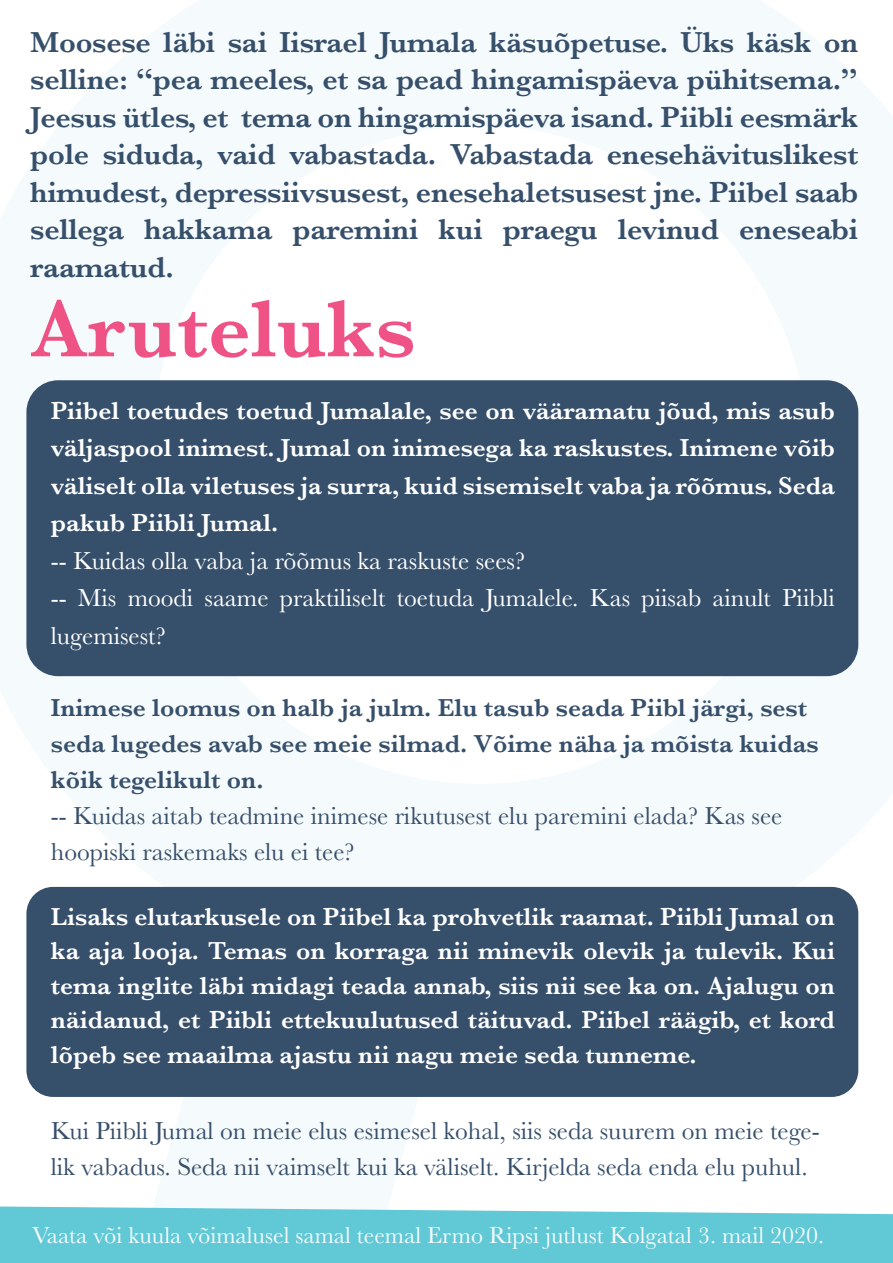
<style>
.page{position:relative;width:893px;height:1263px;background:#fff}
.page>*{position:absolute;margin:0;border:0;box-sizing:border-box;transform-origin:0 0}
.t1{font:600 83.85px "Baskerville";color:#ef5284}
.t2{font:600 30px/37.5px "Baskerville";letter-spacing:-.01em;color:#364f6b;text-align:justify}
.t3{font:600 25.5px/34.5px "Baskerville";color:#fff;text-align:justify}
.t4{font:25.5px/36px "Baskerville";color:#364f6b}
.t5{font:600 25.5px/36px "Baskerville";color:#364f6b}
.t6{font:25.5px/37.5px "Baskerville";color:#fff}
.t7{font:24px "Baskerville";color:#f5fafc}
</style>
<div class="page">
<svg style="left:0;top:1206px;width:893px;height:57px;background:#6cccd9"></svg>
<div style="left:26px;top:380px;width:832px;height:296px;background:#364f6b;border-radius:32px"></div>
<div style="left:26px;top:887px;width:832px;height:210px;background:#364f6b;border-radius:27px"></div>
<p class="t2" style="left:30px;top:23px;width:830px">Moosese läbi sai Iisrael Jumala käsuõpetuse. Üks käsk on selline: “pea meeles, et sa pead hingamispäeva pühitsema.” Jeesus ütles, et tema on hingamispäeva isand. Piibli eesmärk pole siduda, vaid vabastada. Vabastada enesehävituslikest himudest, depressiivsusest, enesehaletsusest jne. Piibel saab sellega hakkama paremini kui praegu levinud eneseabi raamatud.</p>
<h1 class="t1" style="left:30px;top:270px;width:387px">Aruteluks</h1>
<p class="t3" style="left:51px;top:391px;width:786px;line-height:37.5px">Piibel toetudes toetud Jumalale, see on vääramatu jõud, mis asub väljaspool inimest. Jumal on inimesega ka raskustes. Inimene võib väliselt olla viletuses ja surra, kuid sisemiselt vaba ja rõõmus. Seda pakub Piibli Jumal.</p>
<p class="t6" style="left:51px;top:542px;width:786px">-- Kuidas olla vaba ja rõõmus ka raskuste sees?<br>-- Mis moodi saame praktiliselt toetuda Jumalele. Kas piisab ainult Piibli lugemisest?</p>
<p class="t5" style="left:51px;top:689px;width:769px">Inimese loomus on halb ja julm. Elu tasub seada Piibl järgi, sest seda lugedes avab see meie silmad. Võime näha ja mõista kuidas kõik tegelikult on.</p>
<p class="t4" style="left:51px;top:798px;width:733px">-- Kuidas aitab teadmine inimese rikutusest elu paremini elada? Kas see hoopiski raskemaks elu ei tee?</p>
<p class="t3" style="left:51px;top:899px;width:786px">Lisaks elutarkusele on Piibel ka prohvetlik raamat. Piibli Jumal on ka aja looja. Temas on korraga nii minevik olevik ja tulevik. Kui tema inglite läbi midagi teada annab, siis nii see ka on. Ajalugu on näidanud, et Piibli ettekuulutused täituvad. Piibel räägib, et kord lõpeb see maailma ajastu nii nagu meie seda tunneme.</p>
<p class="t4" style="left:51px;top:1113px;width:770px">Kui Piibli Jumal on meie elus esimesel kohal, siis seda suurem on meie tege&shy;lik vabadus. Seda nii vaimselt kui ka väliselt. Kirjelda seda enda elu puhul.</p>
<p class="t7" style="left:32px;top:1220px;width:794px">Vaata või kuula võimalusel samal teemal Ermo Ripsi jutlust Kolgatal 3. mail 2020.</p>
</div>
